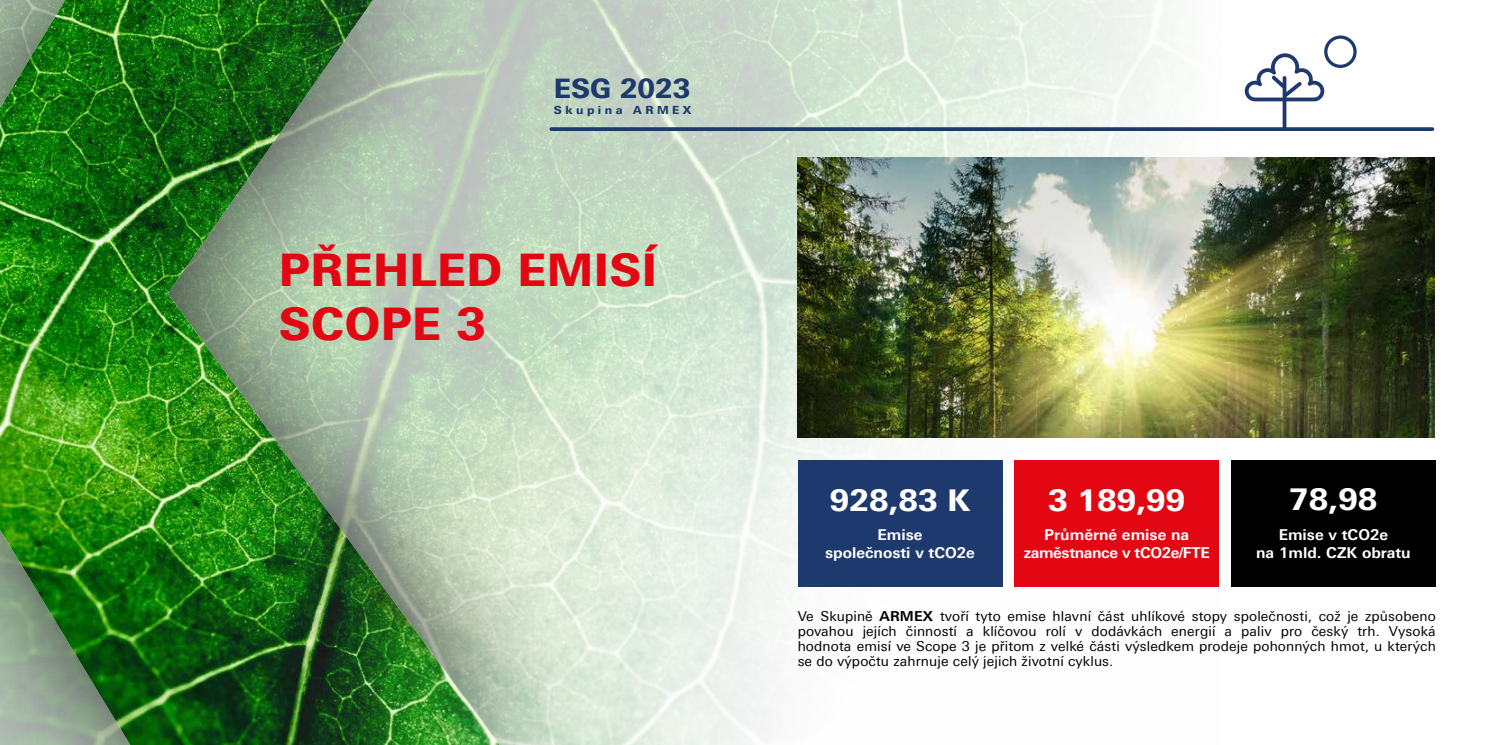
<style>
.page{position:relative;width:1489px;height:745px;background:#fff}
.page>*{position:absolute;margin:0;border:0;box-sizing:border-box;transform-origin:0 0}
.t1{font:800 45px/54px "Univers Next Pro";letter-spacing:.01em;color:#e30613}
.t2{font:800 30px "Univers Next Pro";color:#fff}
.t3{font:800 26.88px "Univers Next Pro";color:#1c3a6c}
.t4{font:700 15px/18px "Univers Next Pro";color:#fff;text-align:center}
.t5{font:700 15px/18px "Univers Next Pro";letter-spacing:-.025em;color:#fff;text-align:center}
.t6{font:13.75px/15px "Univers Next Pro";letter-spacing:.01em;color:#000;text-align:justify}
.t7{font:800 11.25px "Univers Next Pro";letter-spacing:.31em;color:#1c3a6c}
.s1{font-weight:700}
</style>
<div class="page">
<img style="left:621px;top:0;width:599px;height:744px">
<div style="left:0;top:0;width:621px;height:744px;background:#000;opacity:.75"></div>
<img style="left:0;top:0;width:499px;height:744px">
<svg style="left:549px;top:53px;width:884px;height:78px"></svg>
<svg style="left:1323px;top:35px;width:33px;height:33px"></svg>
<div style="left:797px;top:459px;width:205px;height:126px;background:#1e396d"></div>
<div style="left:1014px;top:459px;width:204px;height:126px;background:#e30613"></div>
<div style="left:1230px;top:459px;width:205px;height:126px;background:#000"></div>
<img style="left:797px;top:158px;width:636px;height:279px">
<h3 class="t3" style="left:554px;top:72px;width:138px">ESG 2023</h3>
<p class="t7" style="left:554px;top:103px;width:139px">Skupina ARMEX</p>
<h1 class="t1" style="left:279px;top:242px;width:380px">PŘEHLED EMISÍ<br>SCOPE 3</h1>
<h2 class="t2" style="left:829px;top:481px;width:142px">928,83 K</h2>
<p class="t4" style="left:825px;top:525px;width:151px">Emise<br>společnosti v tCO2e</p>
<h2 class="t2" style="left:1047px;top:481px;width:139px">3 189,99</h2>
<p class="t5" style="left:1023px;top:525px;width:187px">Průměrné emise na zaměstnance v tCO2e/FTE</p>
<h2 class="t2" style="left:1289px;top:481px;width:90px">78,98</h2>
<p class="t4" style="left:1255px;top:525px;width:156px">Emise v tCO2e<br>na 1mld. CZK obratu</p>
<p class="t6" style="left:797px;top:607px;width:639px">Ve Skupině <span class="s1">ARMEX</span> tvoří tyto emise hlavní část uhlíkové stopy společnosti, což je způsobeno povahou jejích činností a klíčovou rolí v dodávkách energií a paliv pro český trh. Vysoká hodnota emisí ve Scope 3 je přitom z velké části výsledkem prodeje pohonných hmot, u kterých se do výpočtu zahrnuje celý jejich životní cyklus.</p>
</div>
